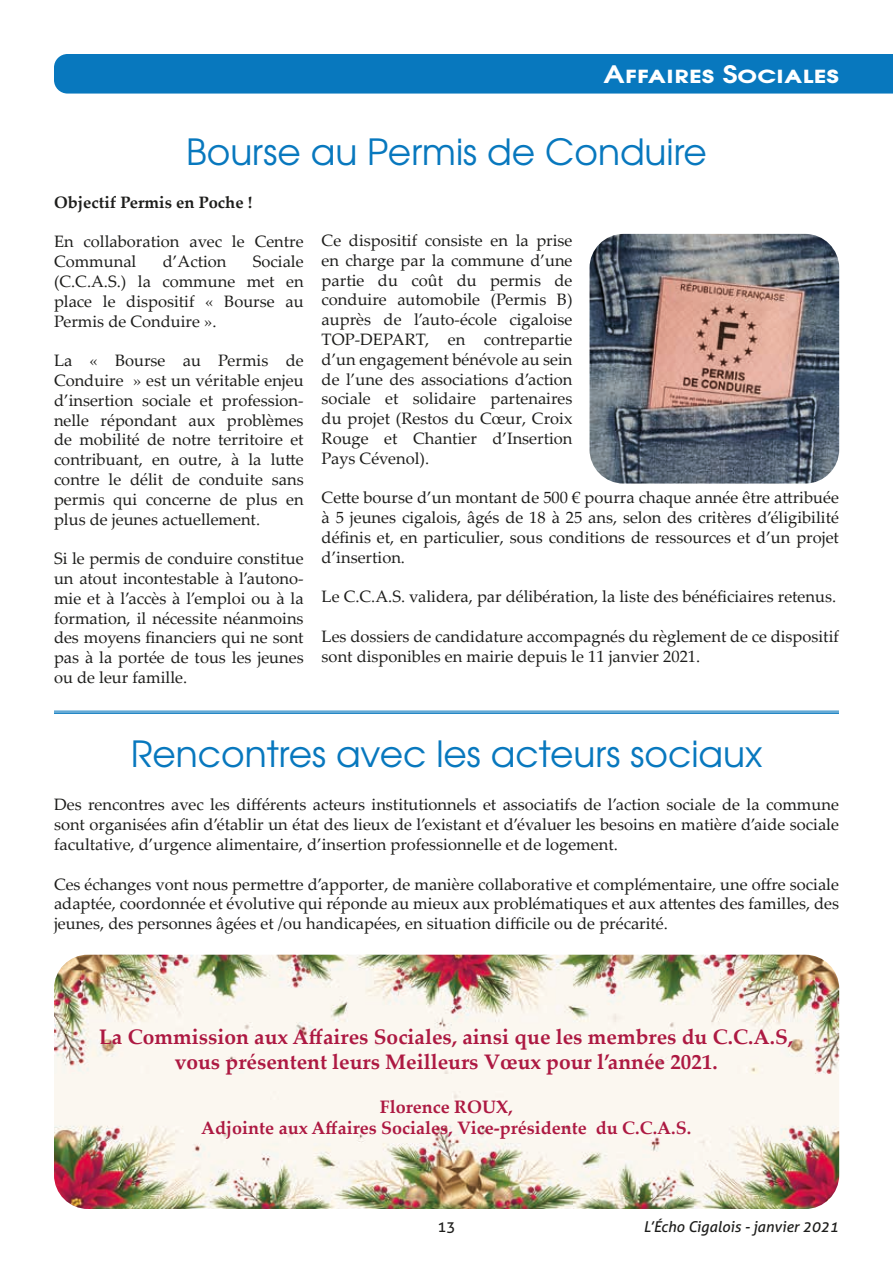
<style>
.page{position:relative;width:893px;height:1263px;background:#fff}
.page>*{position:absolute;margin:0;border:0;box-sizing:border-box;transform-origin:0 0}
.t1{font:36px "Te X Gyre Adventor";color:#0878be}
.t2{font:700 24px "Te X Gyre Adventor";color:#fff;scale:1.2 1}
.t3{font:700 21px/25.2px "Palatino Linotype";color:#ad1942;text-align:center}
.t4{font:700 18px/21.6px "Palatino Linotype";color:#ad1942;text-align:center}
.t5{font:16.5px/19.8px "Palatino Linotype";color:#1d1d1b;text-align:justify}
.t6{font:700 16.5px "Palatino Linotype";color:#1d1d1b}
.t7{font:italic 15px "Aller";color:#1d1d1b}
.t8{font:15px "Aller";color:#1d1d1b}
</style>
<div class="page">
<div style="left:54px;top:54px;width:839px;height:40px;background:#0878be"></div>
<img style="left:589px;top:234px;width:250px;height:249px">
<hr style="left:54px;top:711px;width:785px;height:1px;background:#0878be">
<hr style="left:54px;top:712px;width:785px;height:2px;background:#0878be">
<img style="left:54px;top:955px;width:785px;height:254px">
<h2 class="t2" style="left:603px;top:53px;width:198px">Affaires Sociales</h2>
<h1 class="t1" style="left:186px;top:123px;width:522px">Bourse au Permis de Conduire</h1>
<p class="t6" style="left:54px;top:190px;width:200px">Objectif Permis en Poche !</p>
<p class="t5" style="left:54px;top:231px;width:251px">En collaboration avec le Centre<br>Communal</p>
<p class="t5" style="left:322px;top:230px;width:252px">Ce dispositif consiste en la prise en charge par la commune d’une partie du coût du permis de conduire automobile (Permis B) auprès de l’auto-école cigaloise TOP-DEPART, en contrepartie d’un engagement bénévole au sein de l’une des associations d’action sociale et solidaire partenaires du projet (Restos du Cœur, Croix Rouge et Chantier d’Insertion Pays Cévenol).</p>
<p class="t5" style="left:322px;top:487px;width:519px">Cette bourse d’un montant de 500 € pourra chaque année être attribuée à 5 jeunes cigalois, âgés de 18 à 25 ans, selon des critères d’éligibilité définis et, en particulier, sous conditions de ressources et d’un projet d’insertion.</p>
<p class="t5" style="left:322px;top:586px;width:516px">Le C.C.A.S. validera, par délibération, la liste des bénéficiaires retenus.</p>
<p class="t5" style="left:322px;top:626px;width:519px">Les dossiers de candidature accompagnés du règlement de ce dispositif sont disponibles en mairie depuis le 11 janvier 2021.</p>
<p class="t5" style="left:163px;top:251px;width:65px">d’Action</p>
<p class="t5" style="left:54px;top:251px;width:251px;text-indent:199px">Sociale (C.C.A.S.) la commune met en place le dispositif « Bourse au Permis de Conduire ».</p>
<p class="t5" style="left:54px;top:350px;width:251px">La « Bourse au Permis de Conduire » est un véritable enjeu d’insertion sociale et profession&shy;nelle répondant aux problèmes de mobilité de notre territoire et contribuant, en outre, à la lutte contre le délit de conduite sans permis qui concerne de plus en plus de jeunes actuellement.</p>
<p class="t5" style="left:54px;top:548px;width:251px">Si le permis de conduire constitue un atout incontestable à l’autono&shy;mie et à l’accès à l’emploi ou à la formation, il nécessite néanmoins des moyens financiers qui ne sont pas à la portée de tous les jeunes ou de leur famille.</p>
<h1 class="t1" style="left:131px;top:725px;width:633px">Rencontres avec les acteurs sociaux</h1>
<p class="t5" style="left:54px;top:794px;width:786px">Des rencontres avec les différents acteurs institutionnels et associatifs de l’action sociale de la commune sont organisées afin d’établir un état des lieux de l’existant et d’évaluer les besoins en matière d’aide sociale facultative, d’urgence alimentaire, d’insertion professionnelle et de logement.</p>
<p class="t5" style="left:54px;top:873px;width:786px">Ces échanges vont nous permettre d’apporter, de manière collaborative et complémentaire, une offre sociale adaptée, coordonnée et évolutive qui réponde au mieux aux problématiques et aux attentes des familles, des jeunes, des personnes âgées et /ou handicapées, en situation difficile ou de précarité.</p>
<p class="t3" style="left:99px;top:1024px;width:695px">La Commission aux Affaires Sociales, ainsi que les membres du C.C.A.S, vous présentent leurs Meilleurs Vœux pour l’année 2021.</p>
<p class="t4" style="left:201px;top:1095px;width:491px">Florence ROUX,<br>Adjointe aux Affaires Sociales, Vice-présidente du C.C.A.S.</p>
<p class="t8" style="left:437px;top:1217px;width:19px">13</p>
<p class="t7" style="left:644px;top:1217px;width:196px">L’Écho Cigalois - janvier 2021</p>
</div>
